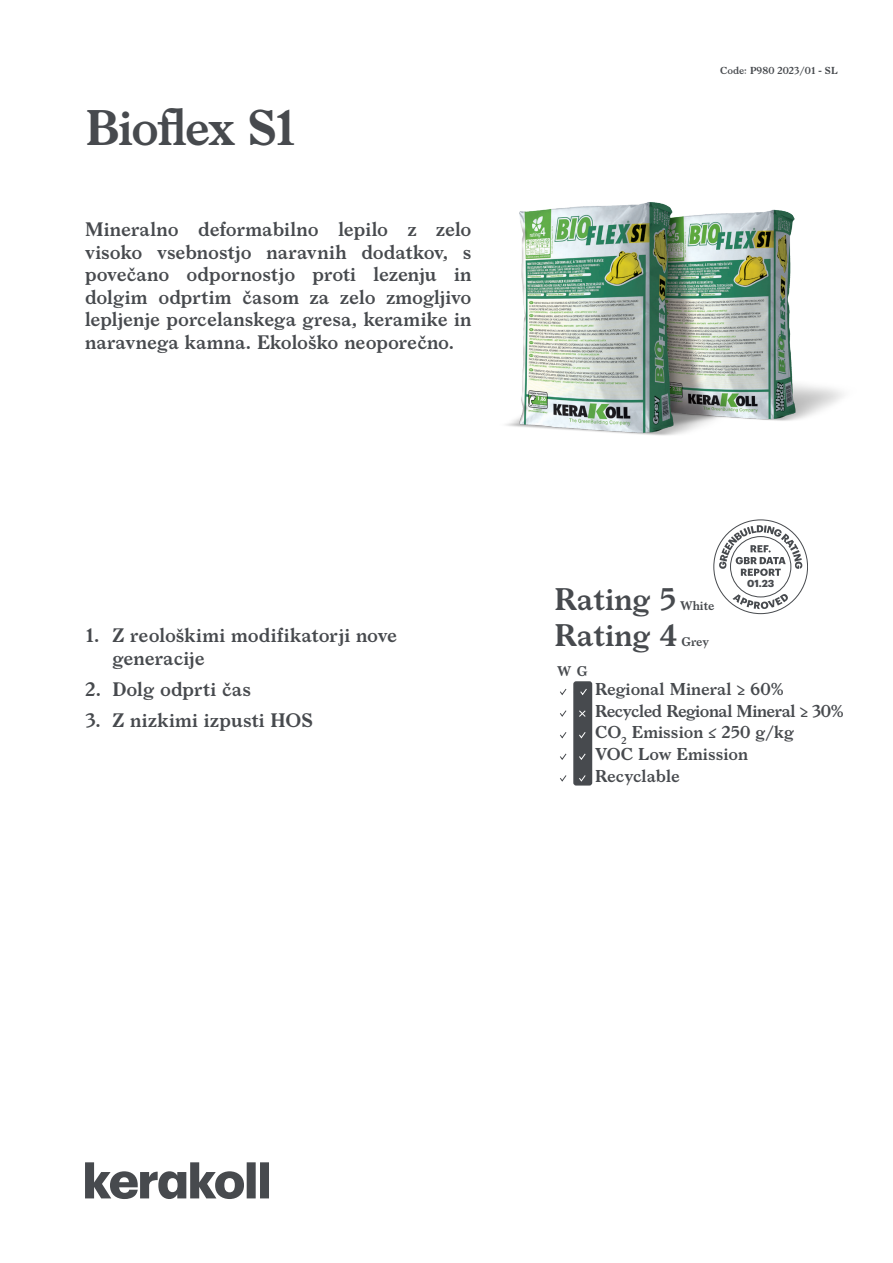
<style>
.page{position:relative;width:893px;height:1263px;background:#fff}
.page>*{position:absolute;margin:0;border:0;box-sizing:border-box;transform-origin:0 0}
.notag_cover_nome_pr{font:600 48px "Larish Neue";letter-spacing:-.045em;color:#474a4e}
.cover_eco{font:600 30px "Larish Neue";color:#474a4e}
.cover_descrizione_pr{font:600 18.75px/22.5px "Larish Neue";color:#474a4e;text-align:justify}
.notag_cover_voci_ra{font:600 16.5px "Larish Neue";color:#474a4e}
.notag_cover_voci_ra-2{font:600 16.5px "Larish Neue";letter-spacing:-.03em;color:#474a4e}
.cover_spunte_voci_ra{font:600 13.5px "Larish Neue";color:#474a4e}
.cover_eco-2{font:600 12px "Larish Neue";color:#474a4e}
.cover_datareport{font:700 10.05px "Graphik";color:#474a4e}
.t1{font:600 9.75px "Larish Neue";color:#474a4e}
</style>
<div class="page">
<svg style="left:85px;top:1162px;width:184px;height:37px"></svg>
<svg style="left:713px;top:519px;width:95px;height:95px"></svg>
<img style="left:506px;top:202px;width:337px;height:234px">
<div style="left:574px;top:682px;width:17px;height:103px;background:#474a4e;border-radius:2px"></div>
<div style="left:573px;top:681px;width:19px;height:104px;border:2px solid #474a4e;border-radius:2px"></div>
<svg style="left:560px;top:688px;width:7px;height:7px"></svg>
<svg style="left:573px;top:688px;width:14px;height:8px"></svg>
<svg style="left:560px;top:710px;width:7px;height:7px"></svg>
<svg style="left:579px;top:710px;width:7px;height:7px"></svg>
<svg style="left:560px;top:732px;width:7px;height:7px"></svg>
<svg style="left:579px;top:732px;width:7px;height:7px"></svg>
<svg style="left:560px;top:753px;width:7px;height:7px"></svg>
<svg style="left:579px;top:753px;width:7px;height:7px"></svg>
<svg style="left:560px;top:775px;width:7px;height:7px"></svg>
<svg style="left:579px;top:775px;width:7px;height:7px"></svg>
<p class="notag_cover_nome_pr" style="left:85px;top:91px;width:214px">Bioflex S1</p>
<p class="cover_descrizione_pr" style="left:85px;top:217px;width:388px">Mineralno deformabilno lepilo z zelo visoko vsebnostjo naravnih dodatkov, s povečano odpornostjo proti lezenju in dolgim odprtim časom za zelo zmogljivo lepljenje porcelanskega gresa, keramike in naravnega kamna. Ekološko neoporečno.</p>
<p class="t1" style="left:720px;top:63px;width:119px">Code: P980 2023/01 - SL</p>
<p class="cover_descrizione_pr" style="left:112px;top:623px;width:286px;text-indent:-27px">1. Z reološkimi modifikatorji nove generacije</p>
<p class="cover_descrizione_pr" style="left:85px;top:676px;width:167px">2. Dolg odprti čas</p>
<p class="cover_descrizione_pr" style="left:85px;top:707px;width:229px">3. Z nizkimi izpusti HOS</p>
<p class="cover_eco" style="left:554px;top:576px;width:123px">Rating 5</p>
<p class="cover_eco-2" style="left:680px;top:596px;width:36px">White</p>
<p class="cover_eco" style="left:554px;top:612px;width:125px">Rating 4</p>
<p class="cover_eco-2" style="left:681px;top:632px;width:29px">Grey</p>
<p class="cover_spunte_voci_ra" style="left:557px;top:660px;width:32px">W G</p>
<p class="cover_datareport" style="left:747px;top:575px;width:29px">01.23</p>
<p class="notag_cover_voci_ra" style="left:595px;top:676px;width:190px">Regional Mineral ≥ 60%</p>
<p class="notag_cover_voci_ra-2" style="left:595px;top:698px;width:250px">Recycled Regional Mineral ≥ 30%</p>
<p class="notag_cover_voci_ra" style="left:595px;top:720px;width:200px">CO<sub>2</sub> Emission ≤ 250 g/kg</p>
<p class="notag_cover_voci_ra" style="left:595px;top:741px;width:155px">VOC Low Emission</p>
<p class="notag_cover_voci_ra" style="left:595px;top:763px;width:86px">Recyclable</p>
</div>
